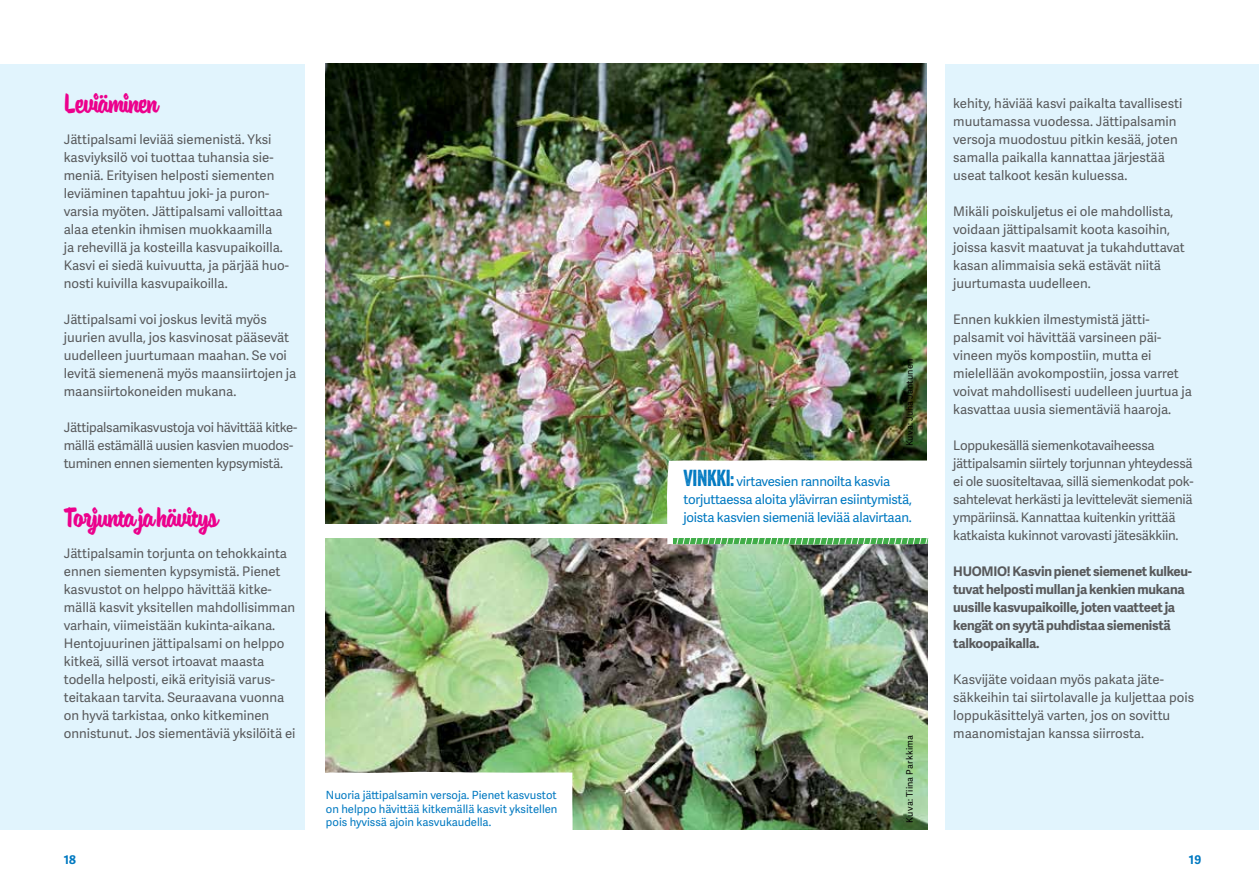
<style>
.page{position:relative;width:1259px;height:893px;background:#fff}
.page>*{position:absolute;margin:0;border:0;box-sizing:border-box;transform-origin:0 0}
.t1{font:28.5px "Paintlay Base";letter-spacing:-.02em;color:#ec008c}
.t2{font:13.2px/18px "Adelle Sans";color:#58595b}
.t3{font:13.2px/18px "Adelle Sans";letter-spacing:-.02em;color:#58595b}
.t4{font:700 13.2px/18px "Adelle Sans";letter-spacing:-.02em;color:#58595b}
.t5{font:13.2px/18px "Adelle Sans";letter-spacing:-.02em;color:#0079c1}
.t6{font:700 12px "Adelle Sans";color:#0079c1}
.t7{font:11.25px/13.5px "Adelle Sans";color:#0079c1;text-align:justify}
.t8{font:9px "Adelle Sans";letter-spacing:.02em;color:#000}
.s1{font-family:"Veneer";font-size:22.5px}
</style>
<div class="page">
<div style="left:945px;top:64px;width:314px;height:765px;background:#e1f4fd"></div>
<div style="left:0;top:64px;width:304px;height:765px;background:#e1f4fd"></div>
<img style="left:325px;top:64px;width:601px;height:459px">
<img style="left:325px;top:539px;width:602px;height:290px">
<svg style="left:325px;top:772px;width:248px;height:58px"></svg>
<svg style="left:667px;top:460px;width:262px;height:85px"></svg>
<h1 class="t1" style="left:64px;top:85px;width:95px">Leviäminen</h1>
<p class="t2" style="left:64px;top:130px;width:227px">Jättipalsami leviää siemenistä. Yksi kasviyksilö voi tuottaa tuhansia sie&shy;meniä. Erityisen helposti siementen leviäminen tapahtuu joki- ja puron&shy;varsia myöten. Jättipalsami valloittaa alaa etenkin ihmisen muokkaamilla<br>ja rehevillä ja kosteilla kasvupaikoilla.<br>Kasvi ei siedä kuivuutta, ja pärjää huo&shy;nosti kuivilla kasvupaikoilla.</p>
<p class="t2" style="left:64px;top:310px;width:234px">Jättipalsami voi joskus levitä myös juurien avulla, jos kasvinosat pääsevät uudelleen juurtumaan maahan. Se voi levitä siemenenä myös maansiirtojen ja maansiirtokoneiden mukana.</p>
<p class="t3" style="left:64px;top:418px;width:235px">Jättipalsamikasvustoja voi hävittää kitke&shy;mällä estämällä uusien kasvien muodos&shy;tuminen ennen siementen kypsymistä.</p>
<h1 class="t1" style="left:64px;top:499px;width:155px">Torjunta ja hävitys</h1>
<p class="t2" style="left:64px;top:544px;width:233px">Jättipalsamin torjunta on tehokkainta ennen siementen kypsymistä. Pienet kasvustot on helppo hävittää kitke&shy;mällä kasvit yksitellen mahdollisimman varhain, viimeistään kukinta-aikana.<br>Hentojuurinen jättipalsami on helppo kitkeä, sillä versot irtoavat maasta todella helposti, eikä erityisiä varus&shy;teitakaan tarvita. Seuraavana vuonna on hyvä tarkistaa, onko kitkeminen onnistunut. Jos siementäviä yksilöitä ei</p>
<p class="t7" style="left:326px;top:788px;width:233px">Nuoria jättipalsamin versoja. Pienet kasvustot on helppo hävittää kitkemällä kasvit yksitellen pois hyvissä ajoin kasvukaudella.</p>
<p class="t8" style="left:903px;top:446px;width:89px;rotate:-90deg">Kuva: Juha Jantunen</p>
<p class="t5" style="left:683px;top:472px;width:230px"><span class="s1">Vinkki:</span> virtavesien rannoilta kasvia torjuttaessa aloita ylävirran esiintymistä, joista kasvien siemeniä leviää alavirtaan.</p>
<p class="t8" style="left:903px;top:822px;width:89px;rotate:-90deg">Kuva: Tiina Parkkima</p>
<p class="t2" style="left:953px;top:94px;width:230px">kehity, häviää kasvi paikalta tavallisesti muutamassa vuodessa. Jättipalsamin versoja muodostuu pitkin kesää, joten samalla paikalla kannattaa järjestää useat talkoot kesän kuluessa.</p>
<p class="t2" style="left:953px;top:202px;width:233px">Mikäli poiskuljetus ei ole mahdollista, voidaan jättipalsamit koota kasoihin, joissa kasvit maatuvat ja tukahduttavat kasan alimmaisia sekä estävät niitä juurtumasta uudelleen.</p>
<p class="t2" style="left:953px;top:310px;width:240px">Ennen kukkien ilmestymistä jätti&shy;palsamit voi hävittää varsineen päi&shy;vineen myös kompostiin, mutta ei mielellään avokompostiin, jossa varret voivat mahdollisesti uudelleen juurtua ja kasvattaa uusia siementäviä haaroja.</p>
<p class="t3" style="left:953px;top:436px;width:242px">Loppukesällä siemenkotavaiheessa jättipalsamin siirtely torjunnan yhteydessä ei ole suositeltavaa, sillä siemenkodat pok&shy;sahtelevat herkästi ja levittelevät siemeniä ympäriinsä. Kannattaa kuitenkin yrittää katkaista kukinnot varovasti jätesäkkiin.</p>
<p class="t4" style="left:953px;top:562px;width:240px">HUOMIO! Kasvin pienet siemenet kulkeu&shy;tuvat helposti mullan ja kenkien mukana uusille kasvupaikoille, joten vaatteet ja kengät on syytä puhdistaa siemenistä talkoopaikalla.</p>
<p class="t2" style="left:953px;top:670px;width:242px">Kasvijäte voidaan myös pakata jäte&shy;säkkeihin tai siirtolavalle ja kuljettaa pois loppukäsittelyä varten, jos on sovittu maanomistajan kanssa siirrosta.</p>
<p class="t6" style="left:64px;top:850px;width:14px">18</p>
<p class="t6" style="left:1189px;top:850px;width:14px">19</p>
</div>
